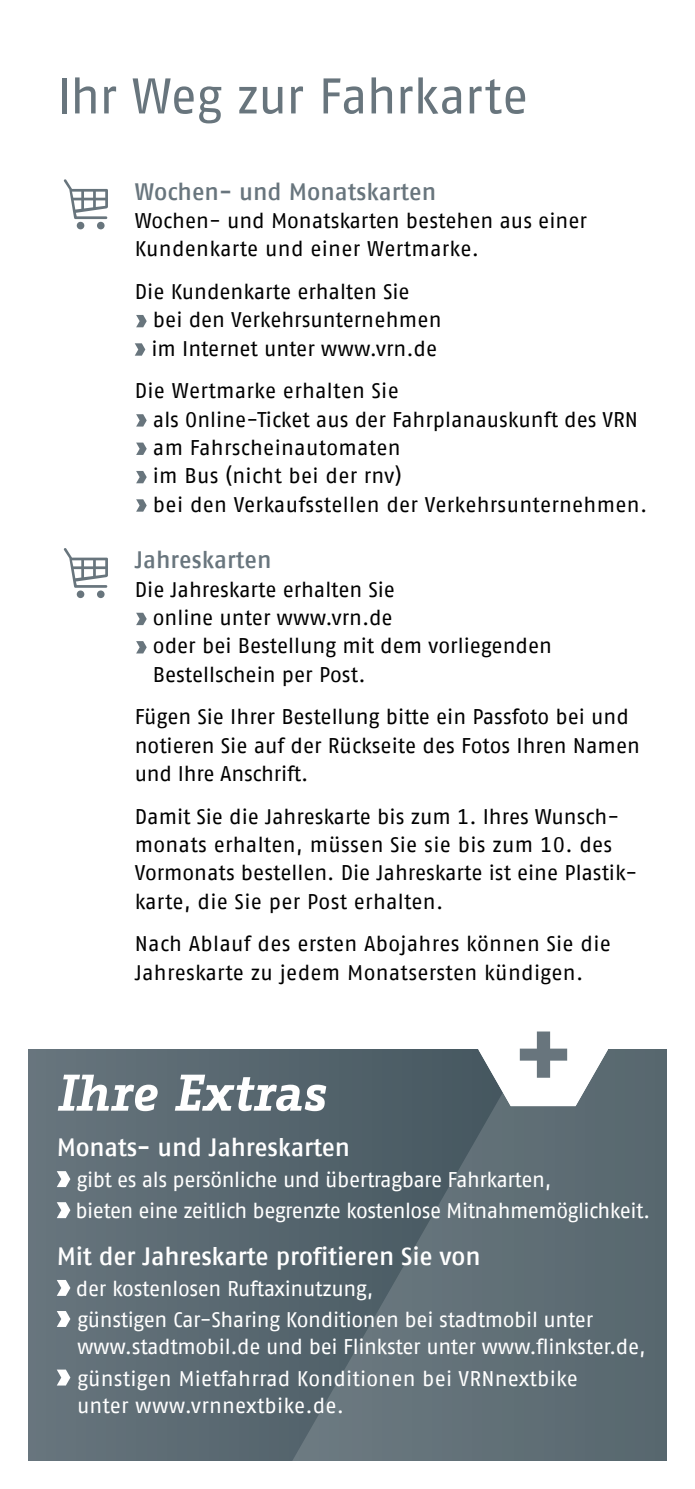
<style>
.page{position:relative;width:695px;height:1489px;background:#fff}
.page>*{position:absolute;margin:0;border:0;box-sizing:border-box;transform-origin:0 0}
.t1{font:50px "Fago No Tf";letter-spacing:-.02em;color:#68757d}
.t2{font:italic 700 50px "Fago Office Serif";letter-spacing:.005em;color:#fff}
.t3{font:500 25px "Fago No Tf";letter-spacing:-.01em;color:#fff}
.t4{font:500 23.75px "Fago No Tf";color:#68757d}
.t5{font:21.25px/28.2px "Fago No Tf";color:#000}
.t6{font:21.25px/31px "Fago No Tf";letter-spacing:-.02em;color:#fff}
.t7{font:21.25px "Fago No Tf";letter-spacing:.01em;color:#fff}
</style>
<div class="page">
<div style="left:28px;top:1049px;width:638px;height:411px;background:#5c6b73"></div>
<svg style="left:289px;top:1049px;width:287px;height:411px"></svg>
<svg style="left:478px;top:1031px;width:130px;height:75px"></svg>
<svg style="left:136px;top:315px;width:11px;height:12px"></svg>
<svg style="left:135px;top:343px;width:10px;height:12px"></svg>
<svg style="left:136px;top:414px;width:11px;height:12px"></svg>
<svg style="left:136px;top:442px;width:11px;height:13px"></svg>
<svg style="left:136px;top:471px;width:11px;height:12px"></svg>
<svg style="left:136px;top:499px;width:11px;height:12px"></svg>
<svg style="left:136px;top:612px;width:11px;height:13px"></svg>
<svg style="left:136px;top:641px;width:11px;height:12px"></svg>
<svg style="left:57px;top:1171px;width:13px;height:15px"></svg>
<svg style="left:57px;top:1202px;width:13px;height:15px"></svg>
<svg style="left:57px;top:1279px;width:13px;height:16px"></svg>
<svg style="left:57px;top:1311px;width:13px;height:15px"></svg>
<svg style="left:57px;top:1369px;width:13px;height:16px"></svg>
<svg style="left:64px;top:179px;width:44px;height:50px"></svg>
<svg style="left:64px;top:548px;width:44px;height:50px"></svg>
<h1 class="t1" style="left:57px;top:68px;width:473px">Ihr Weg zur Fahrkarte</h1>
<p class="t4" style="left:135px;top:178px;width:303px">Wochen- und Monatskarten</p>
<p class="t5" style="left:135px;top:206px;width:454px">Wochen- und Monatskarten bestehen aus einer<br>Kundenkarte und einer Wertmarke.</p>
<p class="t5" style="left:151px;top:277px;width:292px;text-indent:-17px">Die Kundenkarte erhalten Sie bei den Verkehrsunternehmen im Internet unter www.vrn.de</p>
<p class="t5" style="left:153px;top:376px;width:496px;text-indent:-18px">Die Wertmarke erhalten Sie<br>als Online-Ticket aus der Fahrplanauskunft des VRN am Fahrscheinautomaten<br>im Bus (nicht bei der rnv)<br>bei den Verkaufsstellen der Verkehrsunternehmen.</p>
<p class="t4" style="left:135px;top:546px;width:138px">Jahreskarten</p>
<p class="t5" style="left:153px;top:575px;width:400px;text-indent:-18px">Die Jahreskarte erhalten Sie<br>online unter www.vrn.de<br>oder bei Bestellung mit dem vorliegenden<br>Bestellschein per Post.</p>
<p class="t5" style="left:135px;top:702px;width:506px">Fügen Sie Ihrer Bestellung bitte ein Passfoto bei und notieren Sie auf der Rückseite des Fotos Ihren Namen und Ihre Anschrift.</p>
<p class="t5" style="left:135px;top:801px;width:504px">Damit Sie die Jahreskarte bis zum 1. Ihres Wunsch&shy;monats erhalten, müssen Sie sie bis zum 10. des Vormonats bestellen. Die Jahreskarte ist eine Plastik&shy;karte, die Sie per Post erhalten.</p>
<p class="t5" style="left:135px;top:929px;width:477px">Nach Ablauf des ersten Abojahres können Sie die<br>Jahreskarte zu jedem Monatsersten kündigen.</p>
<h1 class="t2" style="left:57px;top:1063px;width:270px">Ihre Extras</h1>
<p class="t3" style="left:57px;top:1132px;width:295px">Monats- und Jahreskarten</p>
<p class="t6" style="left:75px;top:1163px;width:576px">gibt es als persönliche und übertragbare Fahrkarten,<br>bieten eine zeitlich begrenzte kostenlose Mitnahmemöglichkeit.</p>
<p class="t3" style="left:57px;top:1241px;width:425px">Mit der Jahreskarte profitieren Sie von</p>
<p class="t6" style="left:76px;top:1272px;width:518px">der kostenlosen Ruftaxinutzung,<br>günstigen Car-Sharing Konditionen bei stadtmobil unter</p>
<p class="t6" style="left:77px;top:1331px;width:570px">www.stadtmobil.de und bei Flinkster unter www.flinkster.de, günstigen Mietfahrrad Konditionen bei VRNnextbike</p>
<p class="t7" style="left:77px;top:1393px;width:268px">unter www.vrnnextbike.de.</p>
</div>
